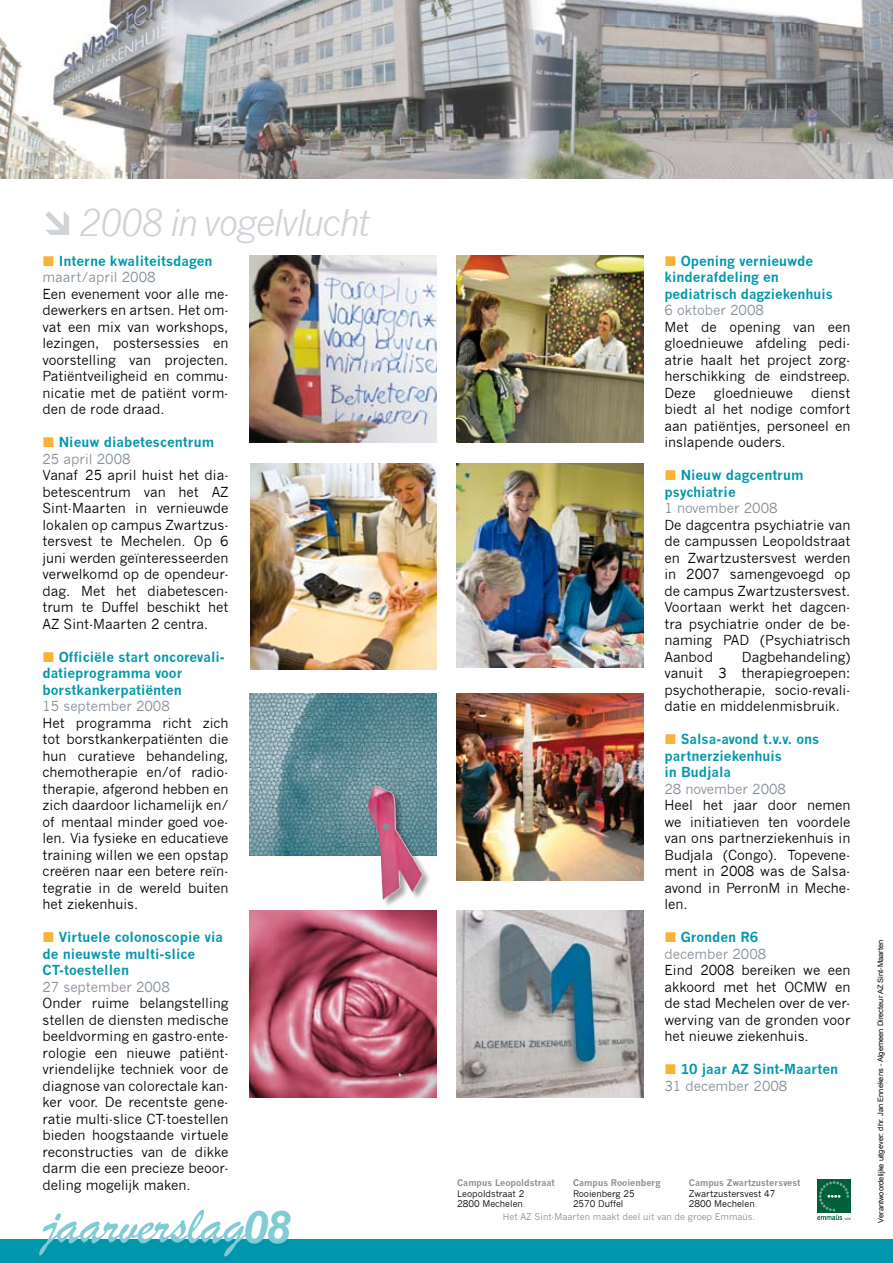
<style>
.page{position:relative;width:893px;height:1263px;background:#fff}
.page>*{position:absolute;margin:0;border:0;box-sizing:border-box;transform-origin:0 0}
.t1{font:56.25px "Brush Script";color:#80cbd6}
.t2{font:italic 36px "News Gothic";letter-spacing:-.05em;color:#cfd2d6}
.t3{font:13.5px/16.5px "News Gothic";color:#000;text-align:justify}
.t4{font:700 13.5px/16.5px "News Gothic";color:#0097ac}
.t5{font:13.5px "News Gothic";color:#868f98}
.t6{font:9px/10.8px "News Gothic";color:#000}
.t7{font:700 9px "News Gothic";color:#868f98}
.t8{font:9px "News Gothic";color:#868f98}
.t9{font:7.5px "Arial";color:#000}
.s1{font-family:"Arial";font-weight:700;font-style:italic;font-size:45px}
</style>
<div class="page">
<div style="left:0;top:1239px;width:893px;height:24px;background:#0097ac"></div>
<img style="left:251px;top:463px;width:186px;height:207px">
<img style="left:250px;top:693px;width:187px;height:163px">
<img style="left:250px;top:910px;width:187px;height:187px">
<img style="left:456px;top:255px;width:187px;height:187px">
<img style="left:456px;top:463px;width:187px;height:205px">
<img style="left:456px;top:693px;width:187px;height:187px">
<img style="left:456px;top:910px;width:187px;height:187px">
<div style="left:367px;top:786px;width:76px;height:136px;background:#000;opacity:.35"></div>
<img style="left:368px;top:786px;width:55px;height:114px">
<div style="left:382px;top:823px;width:8px;height:7px;background:#868f98;border-radius:50%"></div>
<img style="left:0;top:0;width:893px;height:178px">
<div style="left:817px;top:1179px;width:34px;height:34px;background:#006039"></div>
<svg style="left:817px;top:1181px;width:34px;height:39px"></svg>
<img style="left:250px;top:255px;width:187px;height:187px">
<h2 class="t2" style="left:43px;top:202px;width:329px">→ 2008 in vogelvlucht</h2>
<p class="t4" style="left:59px;top:252px;width:155px">Interne kwaliteitsdagen</p>
<p class="t5" style="left:43px;top:269px;width:115px">maart/april 2008</p>
<p class="t3" style="left:43px;top:285px;width:188px">Een evenement voor alle me&shy;dewerkers en artsen. Het om&shy;vat een mix van workshops, lezingen, postersessies en voorstelling van projecten.<br>Patiëntveiligheid en commu&shy;nicatie met de patiënt vorm&shy;den de rode draad.</p>
<p class="t4" style="left:59px;top:434px;width:157px">Nieuw diabetescentrum</p>
<p class="t5" style="left:43px;top:451px;width:90px">25 april 2008</p>
<p class="t3" style="left:43px;top:467px;width:188px">Vanaf 25 april huist het dia&shy;betescentrum van het AZ Sint-Maarten in vernieuwde lokalen op campus Zwartzus&shy;tersvest te Mechelen. Op 6 juni werden geïnteresseerden verwelkomd op de opendeur&shy;dag. Met het diabetescen&shy;trum te Duffel beschikt het AZ Sint-Maarten 2 centra.</p>
<p class="t4" style="left:43px;top:648px;width:184px;text-indent:16px">Officiële start oncorevali&shy;datieprogramma voor borstkankerpatiënten</p>
<p class="t5" style="left:43px;top:698px;width:129px">15 september 2008</p>
<p class="t3" style="left:43px;top:714px;width:188px">Het programma richt zich tot borstkankerpatiënten die hun curatieve behandeling, chemotherapie en/of radio&shy;therapie, afgerond hebben en zich daardoor lichamelijk en/ of mentaal minder goed voe&shy;len. Via fysieke en educatieve training willen we een opstap creëren naar een betere reïn&shy;tegratie in de wereld buiten het ziekenhuis.</p>
<p class="t4" style="left:43px;top:928px;width:182px;text-indent:16px">Virtuele colonoscopie via de nieuwste multi-slice<br>CT-toestellen</p>
<p class="t5" style="left:43px;top:979px;width:129px">27 september 2008</p>
<p class="t3" style="left:43px;top:995px;width:188px">Onder ruime belangstelling stellen de diensten medische beeldvorming en gastro-ente&shy;rologie een nieuwe patiënt&shy;vriendelijke techniek voor de diagnose van colorectale kan&shy;ker voor. De recentste gene&shy;ratie multi-slice CT-toestellen bieden hoogstaande virtuele reconstructies van de dikke darm die een precieze beoor&shy;deling mogelijk maken.</p>
<h1 class="t1" style="left:41px;top:1191px;width:250px">jaarverslag<span class="s1">08</span></h1>
<p class="t4" style="left:664px;top:252px;width:170px;text-indent:16px">Opening vernieuwde kinderafdeling en pediatrisch dagziekenhuis</p>
<p class="t5" style="left:664px;top:302px;width:101px">6 oktober 2008</p>
<p class="t3" style="left:664px;top:318px;width:188px">Met de opening van een gloednieuwe afdeling pedi&shy;atrie haalt het project zorg&shy;herschikking de eindstreep.<br>Deze</p>
<p class="t3" style="left:664px;top:384px;width:188px;text-indent:147px">dienst biedt al het nodige comfort aan patiëntjes, personeel en inslapende ouders.</p>
<p class="t4" style="left:664px;top:467px;width:141px;text-indent:16px">Nieuw dagcentrum psychiatrie</p>
<p class="t5" style="left:664px;top:500px;width:115px">1 november 2008</p>
<p class="t3" style="left:664px;top:516px;width:188px">De dagcentra psychiatrie van de campussen Leopoldstraat en Zwartzustersvest werden in 2007 samengevoegd op de campus Zwartzustersvest.<br>Voortaan werkt het dagcen&shy;tra psychiatrie onder de be&shy;naming PAD (Psychiatrisch Aanbod</p>
<p class="t3" style="left:714px;top:384px;width:81px">gloednieuwe</p>
<p class="t3" style="left:664px;top:648px;width:188px;text-indent:78px">Dagbehandeling) vanuit 3 therapiegroepen: psychotherapie, socio-revali&shy;datie en middelenmisbruik.</p>
<p class="t4" style="left:664px;top:731px;width:156px;text-indent:16px">Salsa-avond t.v.v. ons partnerziekenhuis<br>in Budjala</p>
<p class="t5" style="left:664px;top:781px;width:123px">28 november 2008</p>
<p class="t3" style="left:664px;top:797px;width:188px">Heel het jaar door nemen we initiatieven ten voordele van ons partnerziekenhuis in Budjala (Congo). Topevene&shy;ment in 2008 was de Salsa&shy;avond in PerronM in Meche&shy;len.</p>
<p class="t4" style="left:681px;top:929px;width:79px">Gronden R6</p>
<p class="t5" style="left:664px;top:946px;width:103px">december 2008</p>
<p class="t3" style="left:664px;top:962px;width:188px">Eind 2008 bereiken we een akkoord met het OCMW en de stad Mechelen over de ver&shy;werving van de gronden voor het nieuwe ziekenhuis.</p>
<p class="t4" style="left:681px;top:1060px;width:159px">10 jaar AZ Sint-Maarten</p>
<p class="t5" style="left:664px;top:1078px;width:124px">31 december 2008</p>
<p class="t7" style="left:457px;top:1177px;width:99px">Campus Leopoldstraat</p>
<p class="t6" style="left:457px;top:1188px;width:69px">Leopoldstraat 2<br>2800 Mechelen</p>
<p class="t7" style="left:573px;top:1177px;width:89px">Campus Rooienberg</p>
<p class="t6" style="left:573px;top:1188px;width:63px">Rooienberg 25<br>2570 Duffel</p>
<p class="t7" style="left:689px;top:1177px;width:113px">Campus Zwartzustersvest</p>
<p class="t6" style="left:689px;top:1188px;width:88px">Zwartzustersvest 47<br>2800 Mechelen</p>
<p class="t8" style="left:503px;top:1212px;width:254px">Het AZ Sint-Maarten maakt deel uit van de groep Emmaüs.</p>
<p class="t9" style="left:876px;top:1223px;width:285px;rotate:-90deg">Verantwoordelijke uitgever: dhr. Jan Ennekens - Algemeen Directeur AZ Sint-Maarten</p>
</div>
